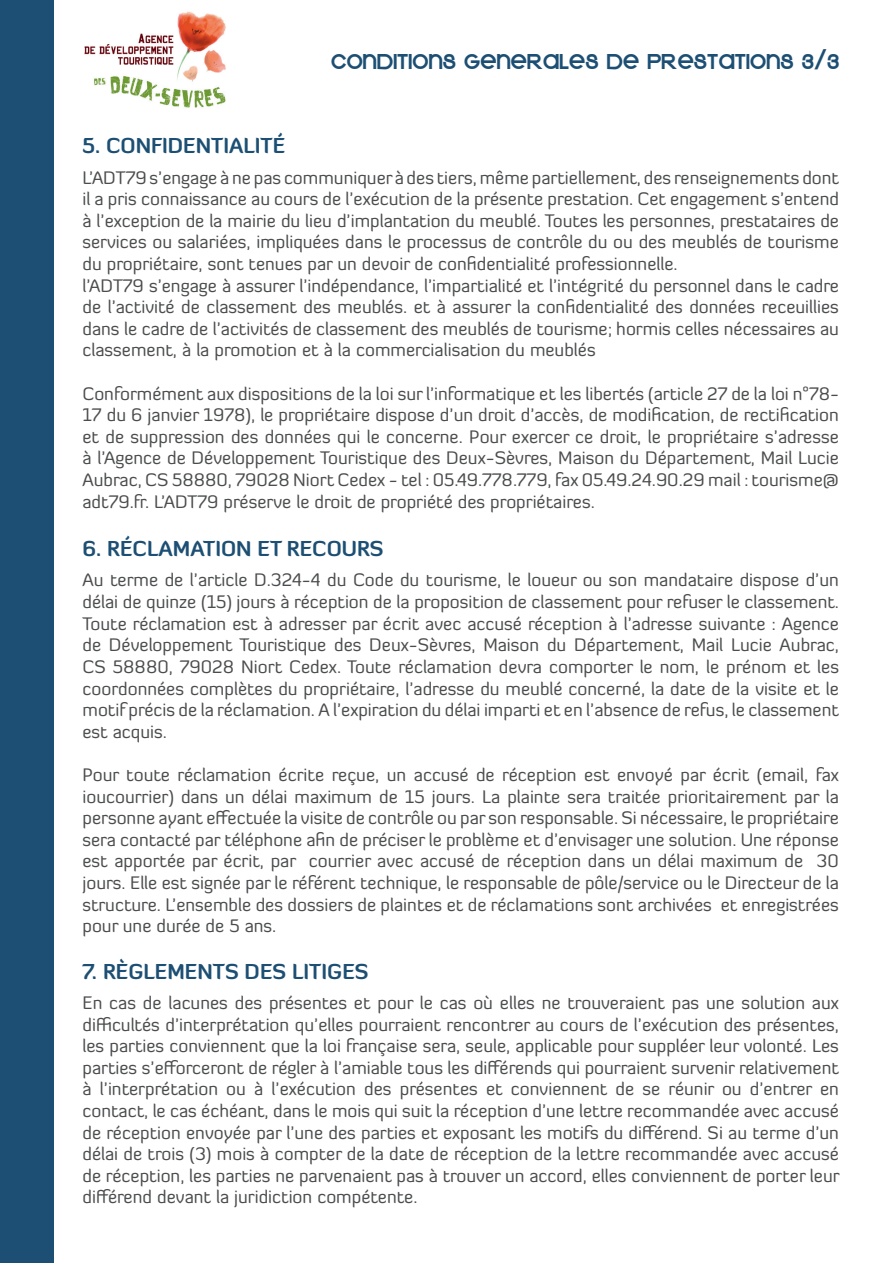
<style>
.page{position:relative;width:893px;height:1263px;background:#fff}
.page>*{position:absolute;margin:0;border:0;box-sizing:border-box;transform-origin:0 0}
.t1{font:24px "Kravitz Extra Thermal";color:#1c4f73}
.t2{font:700 21px "Diavlo";letter-spacing:.13em;color:#1c4f73}
.t3{font:700 21px "Diavlo";letter-spacing:.08em;color:#1c4f73}
.t4{font:18px/21.6px "Diavlo";color:#4b4c4d;text-align:justify}
</style>
<div class="page">
<div style="left:0;top:0;width:54px;height:1263px;background:#1c4f73"></div>
<img style="left:85px;top:11px;width:141px;height:97px">
<h1 class="t1" style="left:330px;top:46px;width:510px">CONDITIONS GENERALES DE PRESTATIONS 3/3</h1>
<p class="t2" style="left:82px;top:133px;width:204px">5. CONFIDENTIALITÉ</p>
<p class="t4" style="left:82px;top:166px;width:758px;text-align:left">L’ADT79 s’engage à ne pas communiquer à des tiers, même partiellement, des renseignements dont il a pris connaissance au cours de l’exécution de la présente prestation. Cet engagement s’entend à l’exception de la mairie du lieu d’implantation du meublé. Toutes les personnes, prestataires de services ou salariées, impliquées dans le processus de contrôle du ou des meublés de tourisme du propriétaire, sont tenues par un devoir de confidentialité professionnelle.<br>l’ADT79 s’engage à assurer l’indépendance, l’impartialité et l’intégrité du personnel dans le cadre de l’activité de classement des meublés. et à assurer la confidentialité des données receuillies dans le cadre de l’activités de classement des meublés de tourisme; hormis celles nécessaires au classement, à la promotion et à la commercialisation du meublés</p>
<p class="t4" style="left:82px;top:382px;width:758px">Conformément aux dispositions de la loi sur l’informatique et les libertés (article 27 de la loi n°78- 17 du 6 janvier 1978), le propriétaire dispose d’un droit d’accès, de modification, de rectification et de suppression des données qui le concerne. Pour exercer ce droit, le propriétaire s’adresse à l’Agence de Développement Touristique des Deux-Sèvres, Maison du Département, Mail Lucie Aubrac, CS 58880, 79028 Niort Cedex - tel : 05.49.778.779, fax 05.49.24.90.29 mail : tourisme@ adt79.fr. L’ADT79 préserve le droit de propriété des propriétaires.</p>
<p class="t3" style="left:82px;top:535px;width:303px">6. RÉCLAMATION ET RECO URS</p>
<p class="t4" style="left:82px;top:569px;width:758px">Au terme de l’article D.324-4 du Code du tourisme, le loueur ou son mandataire dispose d’un délai de quinze (15) jours à réception de la proposition de classement pour refuser le classement.<br>Toute réclamation est à adresser par écrit avec accusé réception à l’adresse suivante : Agence de Développement Touristique des Deux-Sèvres, Maison du Département, Mail Lucie Aubrac, CS 58880, 79028 Niort Cedex. Toute réclamation devra comporter le nom, le prénom et les coordonnées complètes du propriétaire, l’adresse du meublé concerné, la date de la visite et le motif précis de la réclamation. A l’expiration du délai imparti et en l’absence de refus, le classement est acquis.</p>
<p class="t4" style="left:82px;top:763px;width:758px">Pour toute réclamation écrite reçue, un accusé de réception est envoyé par écrit (email, fax ioucourrier) dans un délai maximum de 15 jours. La plainte sera traitée prioritairement par la personne ayant effectuée la visite de contrôle ou par son responsable. Si nécessaire, le propriétaire sera contacté par téléphone afin de préciser le problème et d’envisager une solution. Une réponse est apportée par écrit, par courrier avec accusé de réception dans un délai maximum de 30 jours. Elle est signée par le référent technique, le responsable de pôle/service ou le Directeur de la structure. L’ensemble des dossiers de plaintes et de réclamations sont archivées et enregistrées pour une durée de 5 ans.</p>
<p class="t2" style="left:82px;top:958px;width:288px">7. RÈGLEMENTS DES LITIGES</p>
<p class="t4" style="left:82px;top:992px;width:759px">En cas de lacunes des présentes et pour le cas où elles ne trouveraient pas une solution aux difficultés d’interprétation qu’elles pourraient rencontrer au cours de l’exécution des présentes, les parties conviennent que la loi française sera, seule, applicable pour suppléer leur volonté. Les parties s’efforceront de régler à l’amiable tous les différends qui pourraient survenir relativement à l’interprétation ou à l’exécution des présentes et conviennent de se réunir ou d’entrer en contact, le cas échéant, dans le mois qui suit la réception d’une lettre recommandée avec accusé de réception envoyée par l’une des parties et exposant les motifs du différend. Si au terme d’un délai de trois (3) mois à compter de la date de réception de la lettre recommandée avec accusé de réception, les parties ne parvenaient pas à trouver un accord, elles conviennent de porter leur différend devant la juridiction compétente.</p>
</div>
